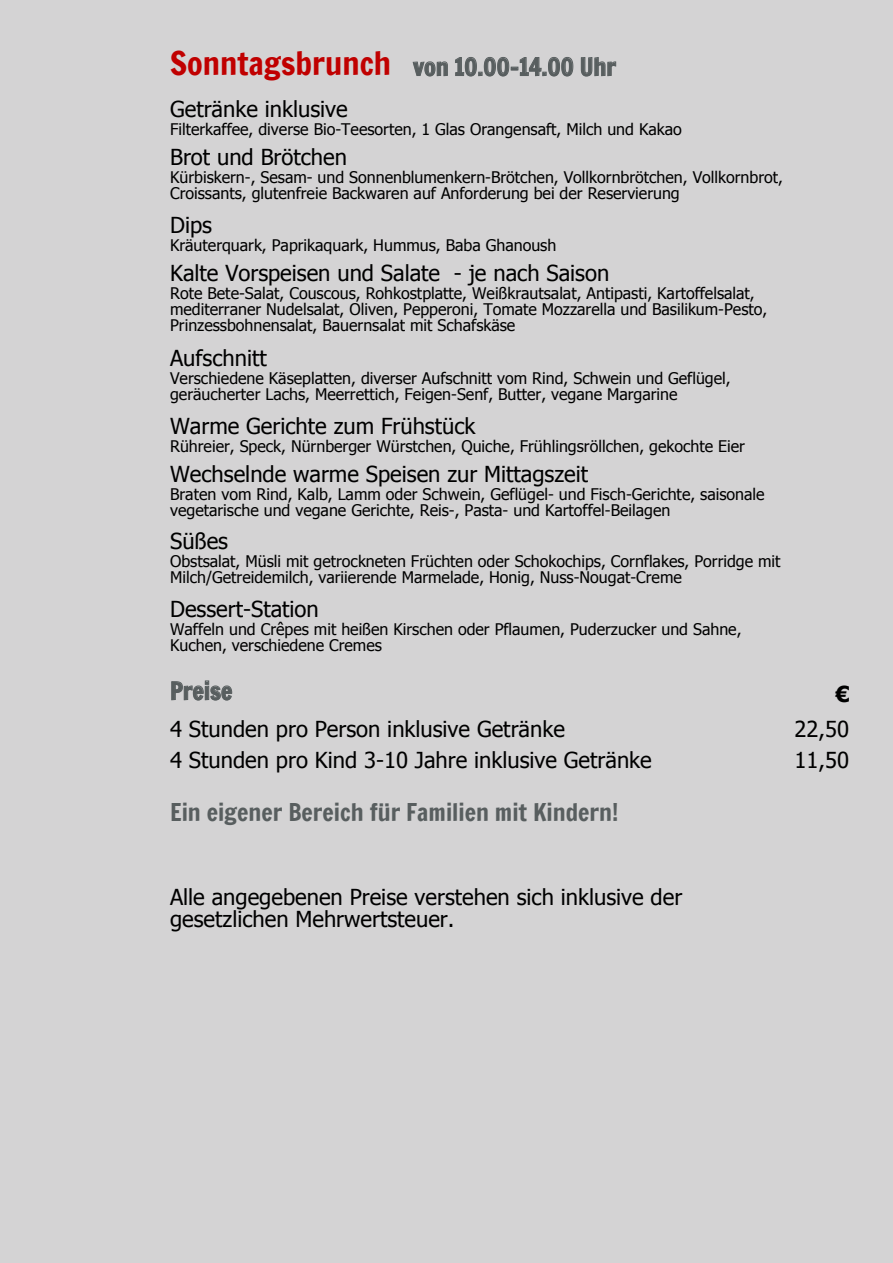
<style>
.page{position:relative;width:893px;height:1263px;background:#d4d3d4}
.page>*{position:absolute;margin:0;border:0;box-sizing:border-box;transform-origin:0 0}
.t1{font:31.95px "Francois One";color:#c00000}
.t2{font:24px "Francois One";color:#585e5f}
.t3{font:22.05px/22px "Tahoma";color:#000}
.t4{font:700 22.05px "Tahoma";color:#000}
.t5{font:16.05px/16px "Tahoma";color:#000}
</style>
<div class="page">
<h1 class="t1" style="left:170px;top:40px;width:223px">Sonntagsbrunch</h1>
<h2 class="t2" style="left:413px;top:49px;width:204px">von 10.00–14.00 Uhr</h2>
<h3 class="t3" style="left:170px;top:97px;width:179px">Getränke inklusive</h3>
<p class="t5" style="left:170px;top:120px;width:513px">Filterkaffee, diverse Bio-Teesorten, 1 Glas Orangensaft, Milch und Kakao</p>
<h3 class="t3" style="left:170px;top:145px;width:178px">Brot und Brötchen</h3>
<p class="t5" style="left:170px;top:168px;width:614px">Kürbiskern-, Sesam- und Sonnenblumenkern-Brötchen, Vollkornbrötchen, Vollkornbrot,<br>Croissants, glutenfreie Backwaren auf Anforderung bei der Reservierung</p>
<h3 class="t3" style="left:170px;top:213px;width:43px">Dips</h3>
<p class="t5" style="left:170px;top:236px;width:388px">Kräuterquark, Paprikaquark, Hummus, Baba Ghanoush</p>
<h3 class="t3" style="left:170px;top:261px;width:441px">Kalte Vorspeisen und Salate - je nach Saison</h3>
<p class="t5" style="left:170px;top:284px;width:599px">Rote Bete-Salat, Couscous, Rohkostplatte, Weißkrautsalat, Antipasti, Kartoffelsalat, mediterraner Nudelsalat, Oliven, Pepperoni, Tomate Mozzarella und Basilikum-Pesto,<br>Prinzessbohnensalat, Bauernsalat mit Schafskäse</p>
<h3 class="t3" style="left:170px;top:346px;width:98px">Aufschnitt</h3>
<p class="t5" style="left:170px;top:369px;width:562px">Verschiedene Käseplatten, diverser Aufschnitt vom Rind, Schwein und Geflügel, geräucherter Lachs, Meerrettich, Feigen-Senf, Butter, vegane Margarine</p>
<h3 class="t3" style="left:170px;top:414px;width:307px">Warme Gerichte zum Frühstück</h3>
<p class="t5" style="left:170px;top:437px;width:576px">Rühreier, Speck, Nürnberger Würstchen, Quiche, Frühlingsröllchen, gekochte Eier</p>
<h3 class="t3" style="left:170px;top:462px;width:419px">Wechselnde warme Speisen zur Mittagszeit</h3>
<p class="t5" style="left:170px;top:485px;width:596px">Braten vom Rind, Kalb, Lamm oder Schwein, Geflügel- und Fisch-Gerichte, saisonale vegetarische und vegane Gerichte, Reis-, Pasta- und Kartoffel-Beilagen</p>
<h3 class="t3" style="left:170px;top:529px;width:59px">Süßes</h3>
<p class="t5" style="left:170px;top:552px;width:612px">Obstsalat, Müsli mit getrockneten Früchten oder Schokochips, Cornflakes, Porridge mit<br>Milch/Getreidemilch, variierende Marmelade, Honig, Nuss-Nougat-Creme</p>
<h3 class="t3" style="left:170px;top:597px;width:150px">Dessert-Station</h3>
<p class="t5" style="left:170px;top:620px;width:573px">Waffeln und Crêpes mit heißen Kirschen oder Pflaumen, Puderzucker und Sahne,<br>Kuchen, verschiedene Cremes</p>
<h2 class="t2" style="left:170px;top:673px;width:64px">Preise</h2>
<h3 class="t3" style="left:170px;top:717px;width:396px">4 Stunden pro Person inklusive Getränke</h3>
<h3 class="t3" style="left:794px;top:719px;width:56px">22,50</h3>
<h3 class="t3" style="left:170px;top:748px;width:483px">4 Stunden pro Kind 3-10 Jahre inklusive Getränke</h3>
<h3 class="t3" style="left:794px;top:748px;width:56px">11,50</h3>
<h2 class="t2" style="left:170px;top:795px;width:450px">Ein eigener Bereich für Familien mit Kindern!</h2>
<h3 class="t4" style="left:836px;top:679px;width:16px">€</h3>
<h3 class="t3" style="left:170px;top:885px;width:514px">Alle angegebenen Preise verstehen sich inklusive der gesetzlichen Mehrwertsteuer.</h3>
</div>
